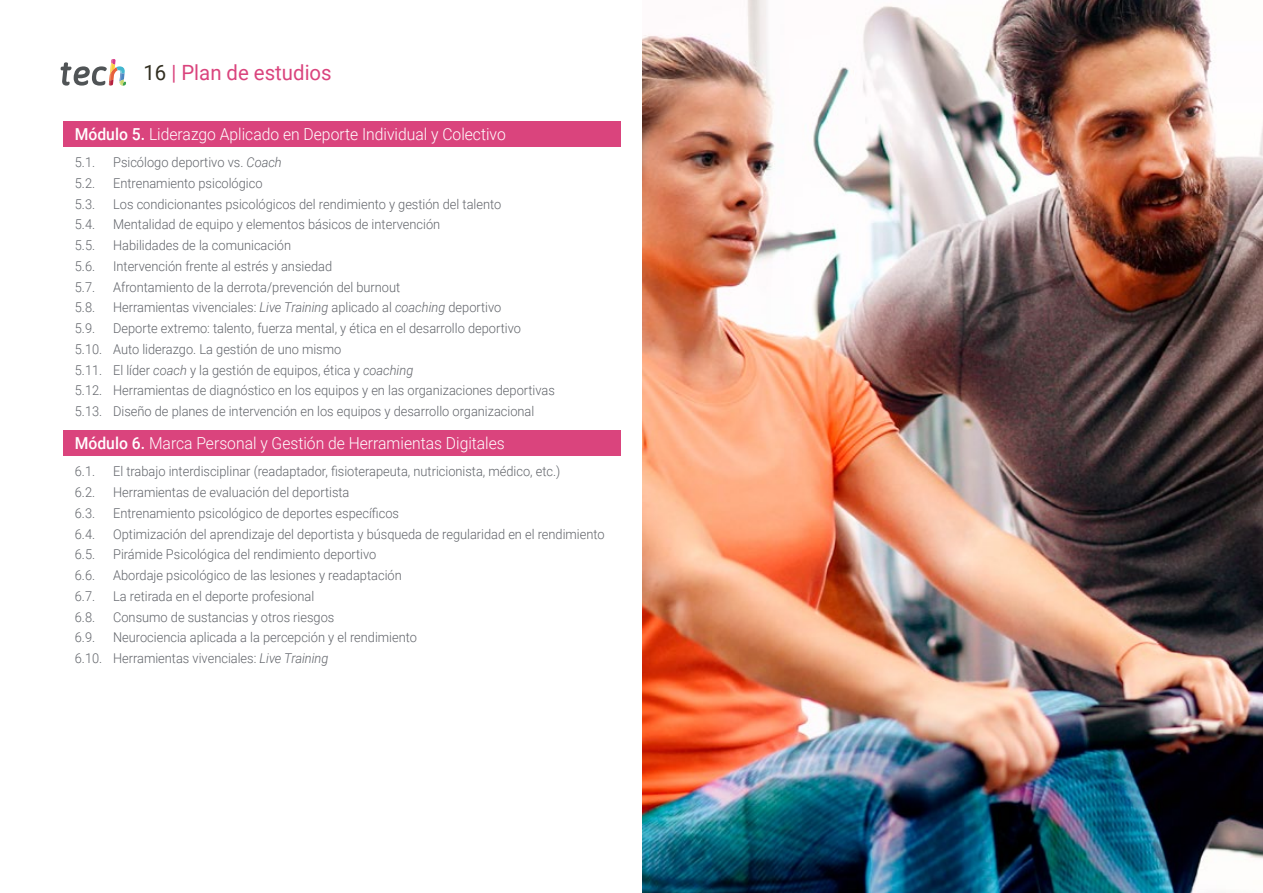
<style>
.page{position:relative;width:1263px;height:893px;background:#fff}
.page>*{position:absolute;margin:0;border:0;box-sizing:border-box;transform-origin:0 0}
.t1{font:21px "Roboto";color:#da447d}
.t2{font:300 16.5px "Roboto";color:#fff;scale:.95 1}
.t3{font:300 13.5px/20.7px "Roboto";color:#61646a;scale:.95 1}
.s1{color:#312e20}
.s2{font-weight:500}
.s3{font-style:italic}
</style>
<div class="page">
<img style="left:642px;top:0;width:621px;height:893px">
<svg style="left:61px;top:59px;width:65px;height:27px"></svg>
<div style="left:64px;top:121px;width:557px;height:25px;background:#da447d"></div>
<div style="left:64px;top:430px;width:557px;height:25px;background:#da447d"></div>
<h1 class="t1" style="left:144px;top:57px;width:190px"><span class="s1">16</span> | Plan de estudios</h1>
<p class="t2" style="left:75px;top:123px;width:455px"><span class="s2">Módulo 5.</span> Liderazgo Aplicado en Deporte Individual y Colectivo</p>
<p class="t3" style="left:75px;top:151px;width:23px">5.1.</p>
<p class="t3" style="left:113px;top:151px;width:179px">Psicólogo deportivo vs. <span class="s3">Coach</span></p>
<p class="t3" style="left:75px;top:172px;width:23px">5.2.</p>
<p class="t3" style="left:113px;top:172px;width:159px">Entrenamiento psicológico</p>
<p class="t3" style="left:75px;top:193px;width:23px">5.3.</p>
<p class="t3" style="left:113px;top:193px;width:410px">Los condicionantes psicológicos del rendimiento y gestión del talento</p>
<p class="t3" style="left:75px;top:214px;width:23px">5.4.</p>
<p class="t3" style="left:113px;top:214px;width:346px">Mentalidad de equipo y elementos básicos de intervención</p>
<p class="t3" style="left:75px;top:234px;width:23px">5.5.</p>
<p class="t3" style="left:113px;top:234px;width:189px">Habilidades de la comunicación</p>
<p class="t3" style="left:75px;top:255px;width:23px">5.6.</p>
<p class="t3" style="left:113px;top:255px;width:232px">Intervención frente al estrés y ansiedad</p>
<p class="t3" style="left:75px;top:276px;width:23px">5.7.</p>
<p class="t3" style="left:113px;top:276px;width:304px">Afrontamiento de la derrota/prevención del burnout</p>
<p class="t3" style="left:75px;top:297px;width:23px">5.8.</p>
<p class="t3" style="left:113px;top:297px;width:410px">Herramientas vivenciales: <span class="s3">Live Training</span> aplicado al <span class="s3">coaching</span> deportivo</p>
<p class="t3" style="left:75px;top:317px;width:23px">5.9.</p>
<p class="t3" style="left:75px;top:317px;width:507px;text-indent:38px">Deporte extremo: talento, fuerza mental, y ética en el desarrollo deportivo<br>5.10. Auto liderazgo. La gestión de uno mismo<br>5.11. El líder <span class="s3">coach</span> y la gestión de equipos, ética y <span class="s3">coaching<br></span>5.12. Herramientas de diagnóstico en los equipos y en las organizaciones deportivas 5.13. Diseño de planes de intervención en los equipos y desarrollo organizacional</p>
<p class="t2" style="left:75px;top:432px;width:454px"><span class="s2">Módulo 6.</span> Marca Personal y Gestión de Herramientas Digitales</p>
<p class="t3" style="left:75px;top:461px;width:23px">6.1.</p>
<p class="t3" style="left:113px;top:461px;width:472px">El trabajo interdisciplinar (readaptador, fisioterapeuta, nutricionista, médico, etc.)</p>
<p class="t3" style="left:75px;top:481px;width:23px">6.2.</p>
<p class="t3" style="left:113px;top:481px;width:250px">Herramientas de evaluación del deportista</p>
<p class="t3" style="left:75px;top:502px;width:23px">6.3.</p>
<p class="t3" style="left:113px;top:502px;width:303px">Entrenamiento psicológico de deportes específicos</p>
<p class="t3" style="left:75px;top:523px;width:23px">6.4.</p>
<p class="t3" style="left:113px;top:523px;width:519px">Optimización del aprendizaje del deportista y búsqueda de regularidad en el rendimiento</p>
<p class="t3" style="left:75px;top:544px;width:23px">6.5.</p>
<p class="t3" style="left:113px;top:544px;width:279px">Pirámide Psicológica del rendimiento deportivo</p>
<p class="t3" style="left:75px;top:564px;width:23px">6.6.</p>
<p class="t3" style="left:113px;top:564px;width:305px">Abordaje psicológico de las lesiones y readaptación</p>
<p class="t3" style="left:75px;top:585px;width:23px">6.7.</p>
<p class="t3" style="left:113px;top:585px;width:213px">La retirada en el deporte profesional</p>
<p class="t3" style="left:75px;top:606px;width:23px">6.8.</p>
<p class="t3" style="left:113px;top:606px;width:234px">Consumo de sustancias y otros riesgos</p>
<p class="t3" style="left:75px;top:627px;width:23px">6.9.</p>
<p class="t3" style="left:75px;top:627px;width:362px;text-indent:38px">Neurociencia aplicada a la percepción y el rendimiento<br>6.10. Herramientas vivenciales: <span class="s3">Live Training</span></p>
</div>
